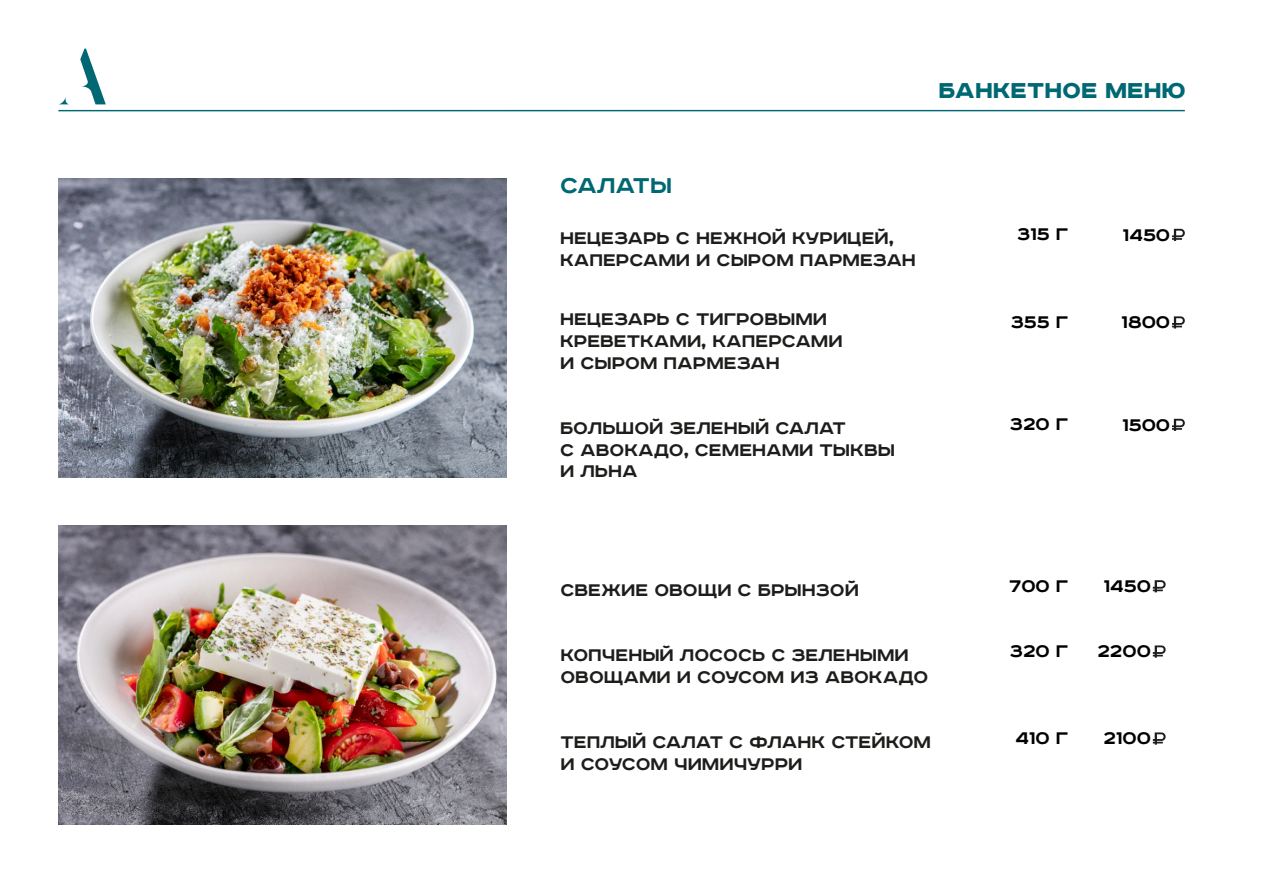
<style>
.page{position:relative;width:1263px;height:893px;background:#fff}
.page>*{position:absolute;margin:0;border:0;box-sizing:border-box;transform-origin:0 0}
.t1{font:900 27px "Road Radio";color:#006873}
.t2{font:700 26.85px "Road Radio";color:#006873}
.t3{font:700 21.15px/21.8px "Road Radio";color:#1d1d1b}
.t4{font:700 21.15px "Road Radio";color:#000}
</style>
<div class="page">
<svg style="left:1172px;top:229px;width:13px;height:12px"></svg>
<svg style="left:1172px;top:316px;width:13px;height:13px"></svg>
<svg style="left:1172px;top:419px;width:13px;height:12px"></svg>
<svg style="left:60px;top:49px;width:46px;height:55px"></svg>
<hr style="left:58px;top:110px;width:1127px;height:1px;background:#006873">
<img style="left:58px;top:526px;width:449px;height:298px">
<img style="left:58px;top:178px;width:449px;height:299px">
<svg style="left:1153px;top:580px;width:12px;height:12px"></svg>
<svg style="left:1153px;top:645px;width:12px;height:13px"></svg>
<svg style="left:1153px;top:732px;width:12px;height:13px"></svg>
<p class="t1" style="left:938px;top:78px;width:249px">Банкетное меню</p>
<p class="t2" style="left:560px;top:173px;width:113px">салаты</p>
<p class="t3" style="left:560px;top:228px;width:357px">Нецезарь с нежной курицей, каперсами и сыром пармезан</p>
<p class="t3" style="left:560px;top:309px;width:284px">Нецезарь с тигровыми креветками, каперсами и сыром пармезан</p>
<p class="t3" style="left:560px;top:418px;width:336px">Большой зеленый салат<br>с авокадо, семенами тыквы и льна</p>
<p class="t4" style="left:1017px;top:225px;width:53px">315 г</p>
<p class="t4" style="left:1123px;top:225px;width:49px">1450</p>
<p class="t4" style="left:1011px;top:312px;width:59px">355 г</p>
<p class="t4" style="left:1121px;top:312px;width:50px">1800</p>
<p class="t4" style="left:1010px;top:414px;width:60px">320 г</p>
<p class="t4" style="left:1122px;top:415px;width:49px">1500</p>
<p class="t3" style="left:560px;top:580px;width:300px">Свежие овощи с брынзой</p>
<p class="t4" style="left:1009px;top:576px;width:61px">700 г</p>
<p class="t4" style="left:1104px;top:576px;width:49px">1450</p>
<p class="t3" style="left:560px;top:645px;width:369px">Копченый лосось с зелеными овощами и соусом из авокадо</p>
<p class="t4" style="left:1010px;top:641px;width:60px">320 г</p>
<p class="t4" style="left:1097px;top:641px;width:55px">2200</p>
<p class="t3" style="left:560px;top:732px;width:372px">Теплый салат с фланк стейком и соусом чимичурри</p>
<p class="t4" style="left:1015px;top:728px;width:54px">410 г</p>
<p class="t4" style="left:1103px;top:728px;width:49px">2100</p>
</div>
